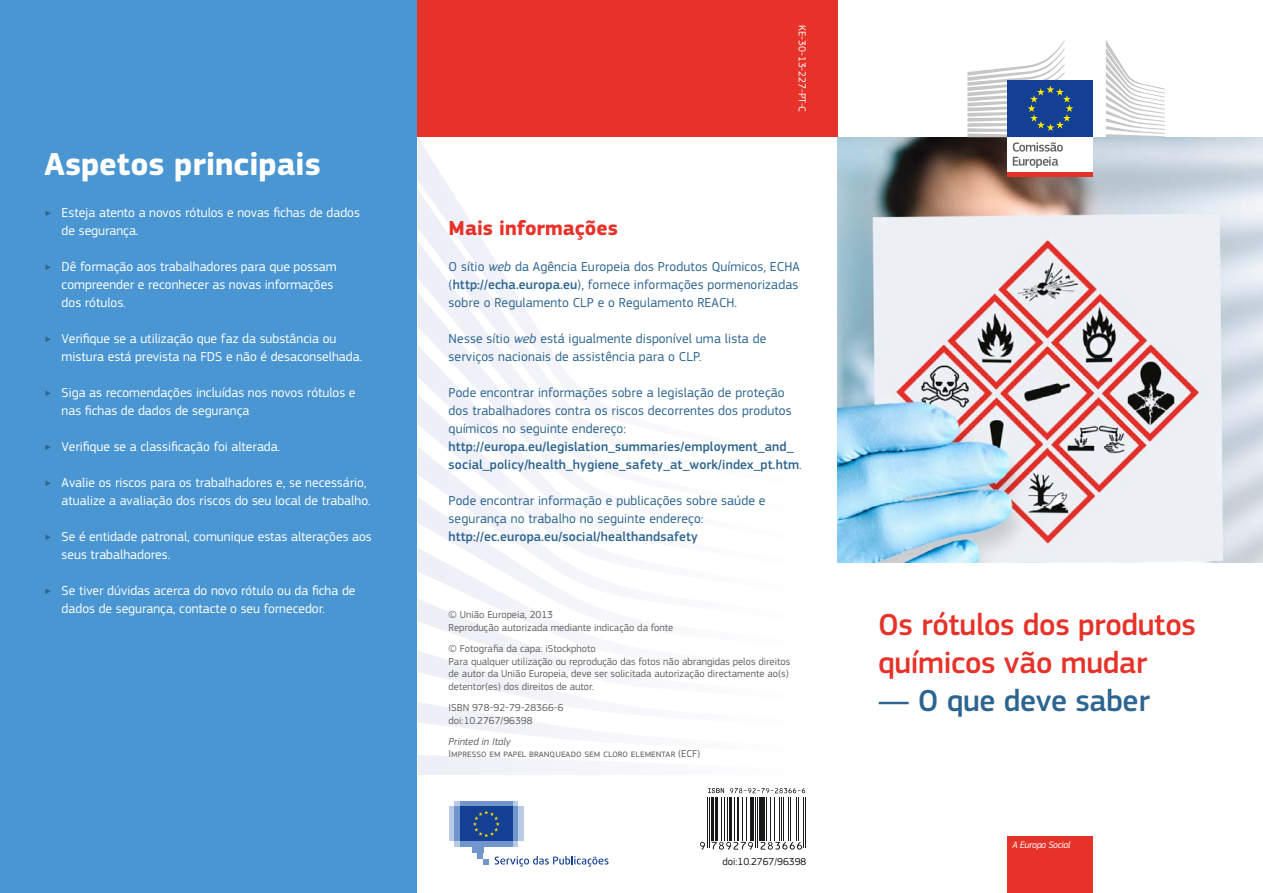
<style>
.page{position:relative;width:1263px;height:893px;background:#fff}
.page>*{position:absolute;margin:0;border:0;box-sizing:border-box;transform-origin:0 0}
.Title_Key_points{font:700 33px "EC Square Sans Pro";color:#fff}
.Title_1{font:500 31.5px/37.8px "EC Square Sans Pro";letter-spacing:-.01em;color:#e73229}
.Title_More_informati{font:700 21px "EC Square Sans Pro";color:#e73229}
.More_information{font:13.5px/18px "EC Square Sans Pro";letter-spacing:.01em;color:#2d6591}
.t1{font:13.5px/18px "PF Square Sans Pro";color:#fff}
.Liminary_information{font:10.5px/12.6px "EC Square Sans Pro";color:#636362}
.t2{font:10.5px "EC Square Sans Pro";color:#fff}
.t3{font:10.5px "EC Square Sans Pro";color:#1a1a18}
.Social_Europe{font:italic 9.75px "EC Square Sans Pro";letter-spacing:-.03em;color:#fff}
.s1{font-weight:300;color:#2d6591}
.s2{font-style:italic}
.s3{font-weight:500}
.s4{color:#2d6591}
</style>
<div class="page">
<div style="left:417px;top:0;width:421px;height:137px;background:#e73229"></div>
<svg style="left:418px;top:139px;width:32px;height:50px;fill:#f5f6fb"></svg>
<svg style="left:452px;top:542px;width:122px;height:5px"></svg>
<svg style="left:418px;top:547px;width:156px;height:52px"></svg>
<svg style="left:418px;top:599px;width:156px;height:176px"></svg>
<svg style="left:418px;top:189px;width:64px;height:52px;fill:#f0f0f8"></svg>
<svg style="left:418px;top:241px;width:96px;height:51px;fill:#f1f1f9"></svg>
<svg style="left:418px;top:292px;width:156px;height:250px;fill:#f4f4fa"></svg>
<img style="left:838px;top:137px;width:425px;height:425px">
<div style="left:1008px;top:836px;width:85px;height:57px;background:#e73229"></div>
<div style="left:0;top:0;width:417px;height:893px;background:#4996d2"></div>
<div style="left:1008px;top:136px;width:85px;height:36px;background:#fff"></div>
<svg style="left:1106px;top:40px;width:59px;height:97px"></svg>
<div style="left:1008px;top:80px;width:85px;height:57px;background:#134094"></div>
<svg style="left:967px;top:40px;width:106px;height:128px"></svg>
<svg style="left:454px;top:841px;width:64px;height:6px"></svg>
<svg style="left:454px;top:801px;width:64px;height:5px"></svg>
<div style="left:460px;top:801px;width:52px;height:5px;background:#7196ce"></div>
<div style="left:460px;top:841px;width:52px;height:6px;background:#7196ce"></div>
<div style="left:512px;top:806px;width:6px;height:35px;background:#7196ce"></div>
<div style="left:518px;top:806px;width:6px;height:35px;background:#b8cae6"></div>
<div style="left:454px;top:806px;width:6px;height:35px;background:#7196ce"></div>
<div style="left:449px;top:806px;width:5px;height:35px;background:#b8cae6"></div>
<div style="left:472px;top:841px;width:11px;height:12px;background:#7196ce"></div>
<div style="left:478px;top:841px;width:5px;height:18px;background:#7196ce"></div>
<svg style="left:483px;top:859px;width:6px;height:5px"></svg>
<div style="left:460px;top:806px;width:52px;height:35px;background:#134094"></div>
<svg style="left:473px;top:810px;width:27px;height:27px"></svg>
<svg style="left:495px;top:856px;width:113px;height:11px"></svg>
<div style="left:1008px;top:172px;width:85px;height:5px;background:#e73229"></div>
<svg style="left:708px;top:788px;width:16px;height:5px"></svg>
<svg style="left:730px;top:788px;width:75px;height:5px"></svg>
<hr style="left:707px;top:797px;width:1px;height:50px;background:#1a1a18">
<hr style="left:709px;top:797px;width:1px;height:50px;background:#1a1a18">
<hr style="left:711px;top:797px;width:3px;height:44px;background:#1a1a18">
<hr style="left:715px;top:797px;width:2px;height:44px;background:#1a1a18">
<hr style="left:721px;top:797px;width:1px;height:44px;background:#1a1a18">
<hr style="left:724px;top:797px;width:1px;height:44px;background:#1a1a18">
<hr style="left:727px;top:797px;width:1px;height:44px;background:#1a1a18">
<hr style="left:729px;top:797px;width:3px;height:44px;background:#1a1a18">
<hr style="left:734px;top:797px;width:1px;height:44px;background:#1a1a18">
<hr style="left:737px;top:797px;width:2px;height:44px;background:#1a1a18">
<hr style="left:742px;top:797px;width:1px;height:44px;background:#1a1a18">
<hr style="left:746px;top:797px;width:1px;height:44px;background:#1a1a18">
<hr style="left:750px;top:797px;width:1px;height:44px;background:#1a1a18">
<hr style="left:752px;top:797px;width:2px;height:44px;background:#1a1a18">
<hr style="left:755px;top:797px;width:1px;height:50px;background:#1a1a18">
<hr style="left:757px;top:797px;width:1px;height:50px;background:#1a1a18">
<hr style="left:759px;top:797px;width:2px;height:44px;background:#1a1a18">
<hr style="left:762px;top:797px;width:2px;height:44px;background:#1a1a18">
<hr style="left:766px;top:797px;width:1px;height:44px;background:#1a1a18">
<hr style="left:770px;top:797px;width:1px;height:44px;background:#1a1a18">
<hr style="left:774px;top:797px;width:1px;height:44px;background:#1a1a18">
<hr style="left:779px;top:797px;width:1px;height:44px;background:#1a1a18">
<hr style="left:781px;top:797px;width:1px;height:44px;background:#1a1a18">
<hr style="left:783px;top:797px;width:1px;height:44px;background:#1a1a18">
<hr style="left:788px;top:797px;width:1px;height:44px;background:#1a1a18">
<hr style="left:790px;top:797px;width:1px;height:44px;background:#1a1a18">
<hr style="left:796px;top:797px;width:1px;height:44px;background:#1a1a18">
<hr style="left:798px;top:797px;width:1px;height:44px;background:#1a1a18">
<hr style="left:803px;top:797px;width:1px;height:50px;background:#1a1a18">
<hr style="left:805px;top:797px;width:1px;height:50px;background:#1a1a18">
<svg style="left:700px;top:842px;width:5px;height:8px"></svg>
<svg style="left:711px;top:842px;width:42px;height:8px"></svg>
<svg style="left:760px;top:842px;width:42px;height:8px"></svg>
<h3 class="Title_Key_points" style="left:45px;top:144px;width:278px">Aspetos principais</h3>
<p class="t1" style="left:62px;top:204px;width:300px;text-indent:-17px"><span class="s1">‣</span> Esteja atento a novos rótulos e novas fichas de dados de segurança.</p>
<p class="t1" style="left:62px;top:258px;width:277px;text-indent:-17px"><span class="s1">‣</span> Dê formação aos trabalhadores para que possam compreender e reconhecer as novas informações dos rótulos.</p>
<p class="t1" style="left:62px;top:330px;width:302px;text-indent:-17px"><span class="s1">‣</span> Verifique se a utilização que faz da substância ou mistura está prevista na FDS e não é desaconselhada.</p>
<p class="t1" style="left:62px;top:384px;width:295px;text-indent:-17px"><span class="s1">‣</span> Siga as recomendações incluídas nos novos rótulos e nas fichas de dados de segurança</p>
<p class="t1" style="left:45px;top:438px;width:237px"><span class="s1">‣</span> Verifique se a classificação foi alterada.</p>
<p class="t1" style="left:62px;top:474px;width:310px;text-indent:-17px"><span class="s1">‣</span> Avalie os riscos para os trabalhadores e, se necessário, atualize a avaliação dos riscos do seu local de trabalho.</p>
<p class="t1" style="left:62px;top:528px;width:312px;text-indent:-17px"><span class="s1">‣</span> Se é entidade patronal, comunique estas alterações aos seus trabalhadores.</p>
<p class="t1" style="left:62px;top:582px;width:295px;text-indent:-17px"><span class="s1">‣</span> Se tiver dúvidas acerca do novo rótulo ou da ficha de dados de segurança, contacte o seu fornecedor.</p>
<p class="t2" style="left:808px;top:25px;width:88px;rotate:90deg">KE-30-13-227-PT-C</p>
<h4 class="Title_More_informati" style="left:449px;top:216px;width:171px">Mais informações</h4>
<h4 class="More_information" style="left:449px;top:258px;width:353px;text-align:justify">O sítio <span class="s2">web</span> da Agência Europeia dos Produtos Químicos, ECHA (<span class="s3">http://echa.europa.eu</span>), fornece informações pormenorizadas sobre o Regulamento CLP e o Regulamento REACH.</h4>
<h4 class="More_information" style="left:449px;top:330px;width:319px">Nesse sítio <span class="s2">web</span> está igualmente disponível uma lista de serviços nacionais de assistência para o CLP.</h4>
<h4 class="More_information" style="left:449px;top:384px;width:355px">Pode encontrar informações sobre a legislação de proteção dos trabalhadores contra os riscos decorrentes dos produtos químicos no seguinte endereço: <span class="s3">http://europa.eu/legislation_summaries/employment_and_ social_policy/health_hygiene_safety_at_work/index_pt.htm</span>.</h4>
<h4 class="More_information" style="left:449px;top:492px;width:318px">Pode encontrar informação e publicações sobre saúde e segurança no trabalho no seguinte endereço: <span class="s3">http://ec.europa.eu/social/healthandsafety</span></h4>
<p class="Liminary_information" style="left:449px;top:609px;width:226px">© União Europeia, 2013<br>Reprodução autorizada mediante indicação da fonte</p>
<p class="Liminary_information" style="left:449px;top:642px;width:343px">© Fotografia da capa: iStockphoto<br>Para qualquer utilização ou reprodução das fotos não abrangidas pelos direitos de autor da União Europeia, deve ser solicitada autorização directamente ao(s) detentor(es) dos direitos de autor.</p>
<p class="Liminary_information" style="left:449px;top:701px;width:116px">ISBN 978-92-79-28366-6 doi:10.2767/96398</p>
<p class="Liminary_information" style="left:449px;top:735px;width:253px"><span class="s2">Printed in Italy<br></span>Impresso em papel branqueado sem cloro elementar (ECF)</p>
<p class="t3" style="left:722px;top:855px;width:85px">doi:10.2767/96398</p>
<p class="Title_1" style="left:878px;top:607px;width:319px">Os rótulos dos produtos químicos vão mudar<br><span class="s4">― O que deve saber</span></p>
<p class="Social_Europe" style="left:1012px;top:839px;width:59px">A Europa Social</p>
</div>
